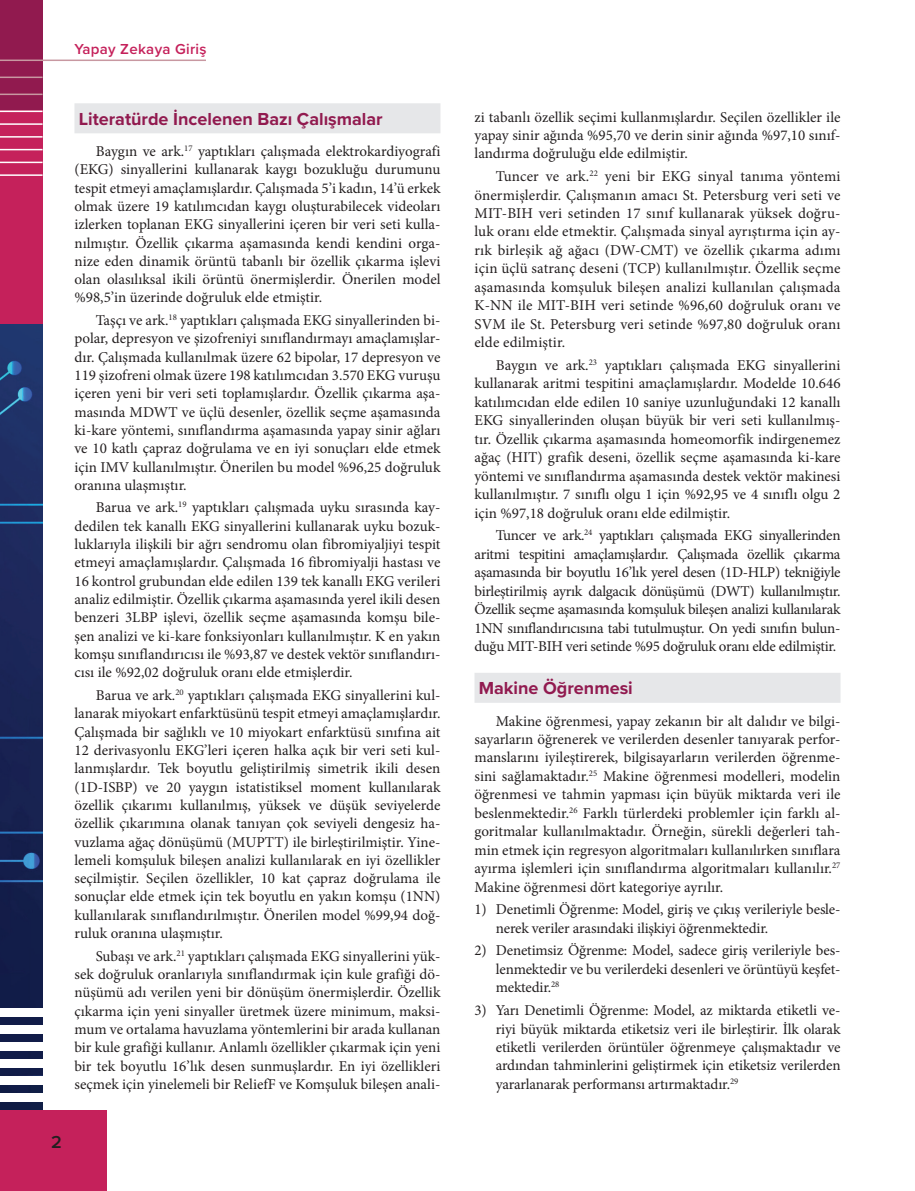
<style>
.page{position:relative;width:915px;height:1191px;background:#fff}
.page>*{position:absolute;margin:0;border:0;box-sizing:border-box;transform-origin:0 0}
.t1{font:700 18px "Proxima Nova";color:#911a4f}
.t2{font:600 18px "Proxima Nova";color:#231f20}
.t3{font:15px/18.3px "Minion Pro";letter-spacing:-.005em;color:#231f20;text-align:justify}
.t4{font:600 15px "Proxima Nova";letter-spacing:.02em;color:#c5215b}
</style>
<div class="page">
<div style="left:0;top:0;width:43px;height:123px;background:#911a4f"></div>
<div style="left:0;top:111px;width:43px;height:213px;background:#c5215b"></div>
<img style="left:0;top:324px;width:43px;height:785px">
<div style="left:0;top:1093px;width:43px;height:8px;background:#fff"></div>
<div style="left:0;top:1008px;width:43px;height:8px;background:#fff"></div>
<div style="left:0;top:1025px;width:43px;height:8px;background:#fff"></div>
<div style="left:0;top:1042px;width:43px;height:8px;background:#fff"></div>
<div style="left:0;top:1059px;width:43px;height:8px;background:#fff"></div>
<div style="left:0;top:1076px;width:43px;height:8px;background:#fff"></div>
<hr style="left:0;top:77px;width:43px;height:1px;background:#c898a1">
<hr style="left:0;top:94px;width:43px;height:1px;background:#c898a1">
<hr style="left:0;top:111px;width:43px;height:1px;background:#fff">
<hr style="left:0;top:123px;width:43px;height:2px;background:#fff">
<hr style="left:0;top:136px;width:43px;height:2px;background:#fff">
<hr style="left:0;top:149px;width:43px;height:1px;background:#fff">
<hr style="left:0;top:162px;width:43px;height:1px;background:#fff">
<hr style="left:0;top:174px;width:43px;height:2px;background:#fff">
<hr style="left:0;top:60px;width:206px;height:1px;background:#c898a1">
<div style="left:0;top:1109px;width:106px;height:82px;background:#c5215b"></div>
<div style="left:74px;top:103px;width:366px;height:30px;background:#e6e7e9"></div>
<div style="left:474px;top:673px;width:366px;height:30px;background:#e6e7e9"></div>
<p class="t4" style="left:74px;top:38px;width:133px">Yapay Zekaya Giriş</p>
<p class="t1" style="left:79px;top:105px;width:305px">Literatürde İncelenen Bazı Çalışmalar</p>
<p class="t3" style="left:74px;top:142px;width:367px;text-indent:21px">Baygın ve ark.<sup>17</sup> yaptıkları çalışmada elektrokardiyografi (EKG) sinyallerini kullanarak kaygı bozukluğu durumunu tespit etmeyi amaçlamışlardır. Çalışmada 5’i kadın, 14’ü erkek olmak üzere 19 katılımcıdan kaygı oluşturabilecek videoları izlerken toplanan EKG sinyallerini içeren bir veri seti kulla&shy;nılmıştır. Özellik çıkarma aşamasında kendi kendini orga&shy;nize eden dinamik örüntü tabanlı bir özellik çıkarma işlevi olan olasılıksal ikili örüntü önermişlerdir. Önerilen model %98,5’in üzerinde doğruluk elde etmiştir.</p>
<p class="t3" style="left:74px;top:311px;width:367px;text-indent:21px">Taşçı ve ark.<sup>18</sup> yaptıkları çalışmada EKG sinyallerinden bi&shy;polar, depresyon ve şizofreniyi sınıflandırmayı amaçlamışlar&shy;dır. Çalışmada kullanılmak üzere 62 bipolar, 17 depresyon ve 119 şizofreni olmak üzere 198 katılımcıdan 3.570 EKG vuruşu içeren yeni bir veri seti toplamışlardır. Özellik çıkarma aşa&shy;masında MDWT ve üçlü desenler, özellik seçme aşamasında ki-kare yöntemi, sınıflandırma aşamasında yapay sinir ağları ve 10 katlı çapraz doğrulama ve en iyi sonuçları elde etmek için IMV kullanılmıştır. Önerilen bu model %96,25 doğruluk oranına ulaşmıştır.</p>
<p class="t3" style="left:74px;top:498px;width:367px;text-indent:21px">Barua ve ark.<sup>19</sup> yaptıkları çalışmada uyku sırasında kay&shy;dedilen tek kanallı EKG sinyallerini kullanarak uyku bozuk&shy;luklarıyla ilişkili bir ağrı sendromu olan fibromiyaljiyi tespit etmeyi amaçlamışlardır. Çalışmada 16 fibromiyalji hastası ve 16 kontrol grubundan elde edilen 139 tek kanallı EKG verileri analiz edilmiştir. Özellik çıkarma aşamasında yerel ikili desen benzeri 3LBP işlevi, özellik seçme aşamasında komşu bile&shy;şen analizi ve ki-kare fonksiyonları kullanılmıştır. K en yakın komşu sınıflandırıcısı ile %93,87 ve destek vektör sınıflandırı&shy;cısı ile %92,02 doğruluk oranı elde etmişlerdir.</p>
<p class="t3" style="left:74px;top:686px;width:367px;text-indent:21px">Barua ve ark.<sup>20</sup> yaptıkları çalışmada EKG sinyallerini kul&shy;lanarak miyokart enfarktüsünü tespit etmeyi amaçlamışlardır.<br>Çalışmada bir sağlıklı ve 10 miyokart enfarktüsü sınıfına ait 12 derivasyonlu EKG’leri içeren halka açık bir veri seti kul&shy;lanmışlardır. Tek boyutlu geliştirilmiş simetrik ikili desen (1D-ISBP) ve 20 yaygın istatistiksel moment kullanılarak özellik çıkarımı kullanılmış, yüksek ve düşük seviyelerde özellik çıkarımına olanak tanıyan çok seviyeli dengesiz ha&shy;vuzlama ağaç dönüşümü (MUPTT) ile birleştirilmiştir. Yine&shy;lemeli komşuluk bileşen analizi kullanılarak en iyi özellikler seçilmiştir. Seçilen özellikler, 10 kat çapraz doğrulama ile sonuçlar elde etmek için tek boyutlu en yakın komşu (1NN) kullanılarak sınıflandırılmıştır. Önerilen model %99,94 doğ&shy;ruluk oranına ulaşmıştır.</p>
<p class="t3" style="left:74px;top:946px;width:367px;text-indent:21px">Subaşı ve ark.<sup>21</sup> yaptıkları çalışmada EKG sinyallerini yük&shy;sek doğruluk oranlarıyla sınıflandırmak için kule grafiği dö&shy;nüşümü adı verilen yeni bir dönüşüm önermişlerdir. Özellik çıkarma için yeni sinyaller üretmek üzere minimum, maksi&shy;mum ve ortalama havuzlama yöntemlerini bir arada kullanan bir kule grafiği kullanır. Anlamlı özellikler çıkarmak için yeni bir tek boyutlu 16’lık desen sunmuşlardır. En iyi özellikleri seçmek için yinelemeli bir ReliefF ve Komşuluk bileşen anali-</p>
<p class="t2" style="left:51px;top:1128px;width:12px">2</p>
<p class="t3" style="left:474px;top:108px;width:367px">zi tabanlı özellik seçimi kullanmışlardır. Seçilen özellikler ile yapay sinir ağında %95,70 ve derin sinir ağında %97,10 sınıf&shy;landırma doğruluğu elde edilmiştir.</p>
<p class="t3" style="left:474px;top:167px;width:367px;text-indent:21px">Tuncer ve ark.<sup>22</sup> yeni bir EKG sinyal tanıma yöntemi önermişlerdir. Çalışmanın amacı St. Petersburg veri seti ve MIT-BIH veri setinden 17 sınıf kullanarak yüksek doğru&shy;luk oranı elde etmektir. Çalışmada sinyal ayrıştırma için ay&shy;rık birleşik ağ ağacı (DW-CMT) ve özellik çıkarma adımı için üçlü satranç deseni (TCP) kullanılmıştır. Özellik seçme aşamasında komşuluk bileşen analizi kullanılan çalışmada K-NN ile MIT-BIH veri setinde %96,60 doğruluk oranı ve SVM ile St. Petersburg veri setinde %97,80 doğruluk oranı elde edilmiştir.</p>
<p class="t3" style="left:474px;top:356px;width:367px;text-indent:21px">Baygın ve ark.<sup>23</sup> yaptıkları çalışmada EKG sinyallerini kullanarak aritmi tespitini amaçlamışlardır. Modelde 10.646 katılımcıdan elde edilen 10 saniye uzunluğundaki 12 kanallı EKG sinyallerinden oluşan büyük bir veri seti kullanılmış&shy;tır. Özellik çıkarma aşamasında homeomorfik indirgenemez ağaç (HIT) grafik deseni, özellik seçme aşamasında ki-kare yöntemi ve sınıflandırma aşamasında destek vektör makinesi kullanılmıştır. 7 sınıflı olgu 1 için %92,95 ve 4 sınıflı olgu 2 için %97,18 doğruluk oranı elde edilmiştir.</p>
<p class="t3" style="left:474px;top:526px;width:367px;text-indent:21px">Tuncer ve ark.<sup>24</sup> yaptıkları çalışmada EKG sinyallerinden aritmi tespitini amaçlamışlardır. Çalışmada özellik çıkarma aşamasında bir boyutlu 16’lık yerel desen (1D-HLP) tekniğiyle birleştirilmiş ayrık dalgacık dönüşümü (DWT) kullanılmıştır.<br>Özellik seçme aşamasında komşuluk bileşen analizi kullanılarak 1NN sınıflandırıcısına tabi tutulmuştur. On yedi sınıfın bulun&shy;duğu MIT-BIH veri setinde %95 doğruluk oranı elde edilmiştir.</p>
<p class="t1" style="left:478px;top:675px;width:155px">Makine Öğrenmesi</p>
<p class="t3" style="left:474px;top:711px;width:367px;text-indent:21px">Makine öğrenmesi, yapay zekanın bir alt dalıdır ve bilgi&shy;sayarların öğrenerek ve verilerden desenler tanıyarak perfor&shy;manslarını iyileştirerek, bilgisayarların verilerden öğrenme&shy;sini sağlamaktadır.<sup>25</sup> Makine öğrenmesi modelleri, modelin öğrenmesi ve tahmin yapması için büyük miktarda veri ile beslenmektedir.<sup>26</sup> Farklı türlerdeki problemler için farklı al&shy;goritmalar kullanılmaktadır. Örneğin, sürekli değerleri tah&shy;min etmek için regresyon algoritmaları kullanılırken sınıflara ayırma işlemleri için sınıflandırma algoritmaları kullanılır.<sup>27<br></sup>Makine öğrenmesi dört kategoriye ayrılır.</p>
<p class="t3" style="left:495px;top:900px;width:346px;text-indent:-21px">1) Denetimli Öğrenme: Model, giriş ve çıkış verileriyle besle&shy;nerek veriler arasındaki ilişkiyi öğrenmektedir.</p>
<p class="t3" style="left:495px;top:941px;width:346px;text-indent:-21px">2) Denetimsiz Öğrenme: Model, sadece giriş verileriyle bes&shy;lenmektedir ve bu verilerdeki desenleri ve örüntüyü keşfet&shy;mektedir.<sup>28</sup></p>
<p class="t3" style="left:495px;top:1001px;width:346px;text-indent:-21px">3) Yarı Denetimli Öğrenme: Model, az miktarda etiketli ve&shy;riyi büyük miktarda etiketsiz veri ile birleştirir. İlk olarak etiketli verilerden örüntüler öğrenmeye çalışmaktadır ve ardından tahminlerini geliştirmek için etiketsiz verilerden yararlanarak performansı artırmaktadır.<sup>29</sup></p>
</div>
